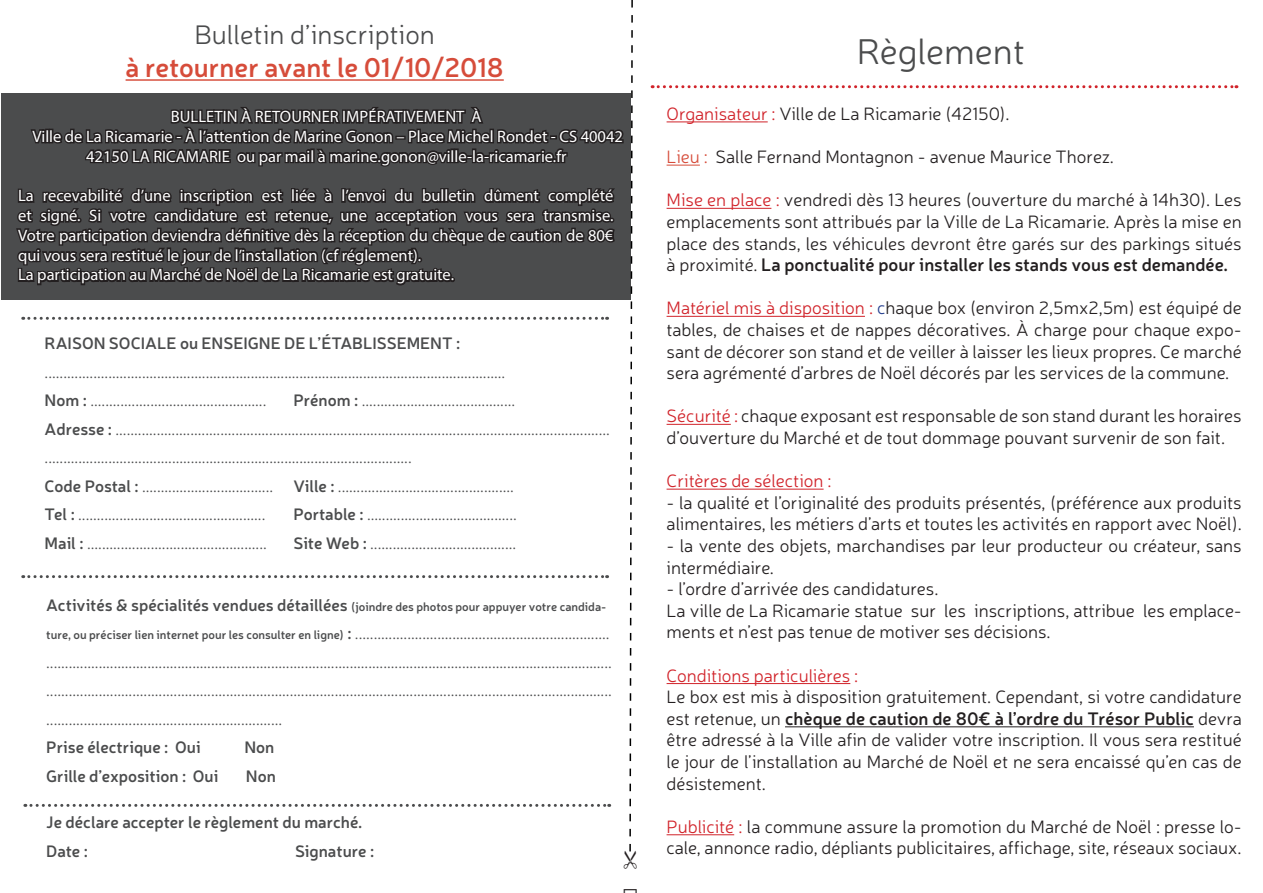
<style>
.page{position:relative;width:1263px;height:893px;background:#fff}
.page>*{position:absolute;margin:0;border:0;box-sizing:border-box;transform-origin:0 0}
.t1{font:300 36px "Neris";color:#4b4c4d}
.t2{font:600 27px "Neris";color:#d64c3a}
.t3{font:300 27px "Neris";color:#4b4c4d}
.t4{font:300 18px/21.6px "Neris";color:#231f20}
.t5{font:300 18px "Neris";color:#d1232a}
.t6{font:18px "Wingdings";color:#231f20}
.t7{font:300 16.5px/28.5px "Neris";color:#4b4c4d}
.t8{font:16.5px/19.8px "Myriad Pro";color:#fff;text-align:center}
.t9{font:600 16.5px/28.5px "Neris";color:#4b4c4d}
.t10{font:600 12px "Neris";color:#4b4c4d}
.s1{font-weight:600}
.s2{font-size:16.5px}
.s3{font-weight:600;font-size:12px}
.s4{color:#d1232a}
.s5{color:#d64c3a}
.s6{color:#253f8e}
</style>
<div class="page">
<div style="left:1px;top:94px;width:629px;height:206px;background:#4b4c4d"></div>
<svg style="left:652px;top:85px;width:585px;height:3px"></svg>
<hr style="left:666px;top:122px;width:102px;height:1px;background:#d1232a">
<hr style="left:666px;top:165px;width:34px;height:1px;background:#d64c3a">
<hr style="left:666px;top:208px;width:105px;height:1px;background:#d1232a">
<hr style="left:666px;top:316px;width:199px;height:1px;background:#d1232a">
<hr style="left:666px;top:424px;width:65px;height:1px;background:#d1232a">
<hr style="left:666px;top:489px;width:157px;height:1px;background:#d1232a">
<hr style="left:666px;top:683px;width:184px;height:1px;background:#d1232a">
<hr style="left:785px;top:726px;width:409px;height:1px;background:#231f20">
<hr style="left:666px;top:834px;width:68px;height:1px;background:#d1232a">
<svg style="left:14px;top:0;width:619px;height:852px"></svg>
<h2 class="t3" style="left:194px;top:18px;width:242px">Bulletin d’inscription</h2>
<h2 class="t2" style="left:126px;top:49px;width:380px">à retourner avant le 01/10/2018</h2>
<p class="t8" style="left:33px;top:106px;width:592px">BULLETIN À RETOURNER IMPÉRATIVEMENT À<br>Ville de La Ricamarie - À l’attention de Marine Gonon – Place Michel Rondet - CS 40042<br>42150 LA RICAMARIE ou par mail à marine.gonon@ville-la-ricamarie.fr</p>
<p class="t8" style="left:18px;top:186px;width:597px;text-align:left">La recevabilité d’une inscription est liée à l’envoi du bulletin dûment complété et signé. Si votre candidature est retenue, une acceptation vous sera transmise.<br>Votre participation deviendra définitive dès la réception du chèque de caution de 80€ qui vous sera restitué le jour de l’installation (cf réglement).<br>La participation au Marché de Noël de La Ricamarie est gratuite.</p>
<p class="t9" style="left:45px;top:329px;width:417px">RAISON SOCIALE ou ENSEIGNE DE L’ÉTABLISSEMENT :</p>
<p class="t7" style="left:45px;top:357px;width:462px">...........................................................................................................................<br><span class="s1">Nom :</span> ...............................................</p>
<p class="t7" style="left:45px;top:386px;width:567px;text-indent:249px"><span class="s1">Prénom :</span> .........................................<br><span class="s1">Adresse :</span> .................................................................................................................................... ..................................................................................................<br><span class="s1">Code Postal :</span> ................................... <span class="s1">Ville :</span> ...............................................<br><span class="s1">Tel :</span> ..................................................</p>
<p class="t7" style="left:293px;top:500px;width:225px"><span class="s1">Portable :</span> ........................................</p>
<p class="t7" style="left:45px;top:528px;width:224px"><span class="s1">Mail :</span> ................................................</p>
<p class="t7" style="left:293px;top:528px;width:224px"><span class="s1">Site Web :</span> .......................................</p>
<p class="t10" style="left:46px;top:598px;width:562px"><span class="s2">Activités &amp; spécialités vendues détaillées</span> (joindre des photos pour appuyer votre candida-</p>
<p class="t7" style="left:46px;top:619px;width:567px"><span class="s3">ture, ou préciser lien internet pour les consulter en ligne)</span> <span class="s1">:</span> .................................................................... ....................................................................................................................................................... ....................................................................................................................................................... ...............................................................</p>
<p class="t9" style="left:46px;top:733px;width:156px">Prise électrique : Oui</p>
<p class="t9" style="left:244px;top:733px;width:32px">Non</p>
<p class="t9" style="left:46px;top:761px;width:174px">Grille d’exposition : Oui</p>
<p class="t9" style="left:246px;top:761px;width:32px">Non</p>
<p class="t9" style="left:46px;top:807px;width:318px">Je déclare accepter le règlement du marché.<br>Date :</p>
<p class="t9" style="left:295px;top:836px;width:81px">Signature :</p>
<p class="t6" style="left:621px;top:897px;width:10px;rotate:-90deg">•</p>
<h1 class="t1" style="left:857px;top:29px;width:170px">Règlement</h1>
<p class="t4" style="left:666px;top:102px;width:345px"><span class="s4">Organisateur :</span> Ville de La Ricamarie (42150).</p>
<p class="t4" style="left:666px;top:145px;width:449px"><span class="s5">Lieu :</span> Salle Fernand Montagnon - avenue Maurice Thorez.</p>
<p class="t4" style="left:666px;top:189px;width:577px;text-align:justify"><span class="s4">Mise en place :</span> vendredi dès 13 heures (ouverture du marché à 14h30). Les emplacements sont attribués par la Ville de La Ricamarie. Après la mise en place des stands, les véhicules devront être garés sur des parkings situés à proximité. <span class="s1">La ponctualité pour installer les stands vous est demandée.</span></p>
<p class="t4" style="left:666px;top:297px;width:577px;text-align:justify"><span class="s4">Matériel mis à disposition :</span> <span class="s6">c</span>haque box (environ 2,5mx2,5m) est équipé de tables, de chaises et de nappes décoratives. À charge pour chaque expo&shy;sant de décorer son stand et de veiller à laisser les lieux propres. Ce marché sera agrémenté d’arbres de Noël décorés par les services de la commune.</p>
<p class="t4" style="left:666px;top:405px;width:577px"><span class="s4">Sécurité :</span> chaque exposant est responsable de son stand durant les horaires d’ouverture du Marché et de tout dommage pouvant survenir de son fait.</p>
<p class="t5" style="left:666px;top:469px;width:166px">Critères de sélection :</p>
<p class="t4" style="left:666px;top:491px;width:577px">- la qualité et l’originalité des produits présentés, (préférence aux produits alimentaires, les métiers d’arts et toutes les activités en rapport avec Noël).</p>
<p class="t4" style="left:666px;top:534px;width:577px">- la vente des objets, marchandises par leur producteur ou créateur, sans intermédiaire.</p>
<p class="t4" style="left:666px;top:577px;width:577px">- l’ordre d’arrivée des candidatures.<br>La ville de La Ricamarie statue sur les inscriptions, attribue les emplace&shy;ments et n’est pas tenue de motiver ses décisions.</p>
<p class="t5" style="left:666px;top:664px;width:193px">Conditions particulières :</p>
<p class="t4" style="left:666px;top:685px;width:577px;text-align:justify">Le box est mis à disposition gratuitement. Cependant, si votre candidature est retenue, un <span class="s1">chèque de caution de 80€ à l’ordre du Trésor Public</span> devra être adressé à la Ville afin de valider votre inscription. Il vous sera restitué le jour de l’installation au Marché de Noël et ne sera encaissé qu’en cas de désistement.</p>
<p class="t4" style="left:666px;top:815px;width:577px"><span class="s4">Publicité :</span> la commune assure la promotion du Marché de Noël : presse lo&shy;cale, annonce radio, dépliants publicitaires, affichage, site, réseaux sociaux.</p>
</div>
